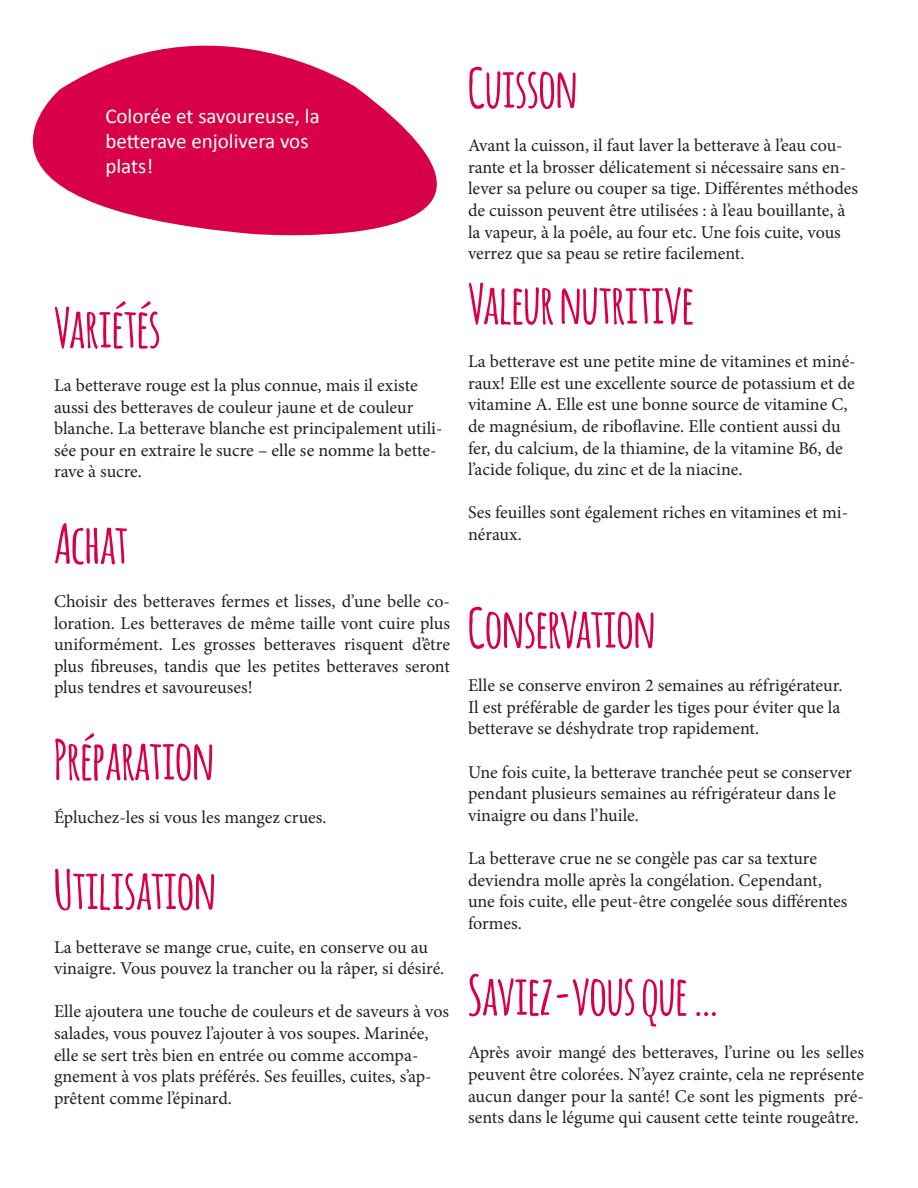
<style>
.page{position:relative;width:918px;height:1188px;background:#fff}
.page>*{position:absolute;margin:0;border:0;box-sizing:border-box;transform-origin:0 0}
.t1{font:700 54px "Amatic";color:#d80047}
.t2{font:21px/25.2px "Calibri";color:#fff}
.t3{font:18px/21.6px "Minion Pro";color:#231f20}
</style>
<div class="page">
<svg style="left:32px;top:45px;width:405px;height:191px;fill:#d80047"></svg>
<p class="t2" style="left:105px;top:103px;width:216px">Colorée et savoureuse, la betterave enjolivera vos plats!</p>
<p class="t1" style="left:54px;top:289px;width:108px">Variétés</p>
<p class="t3" style="left:54px;top:375px;width:390px">La betterave rouge est la plus connue, mais il existe aussi des betteraves de couleur jaune et de couleur blanche. La betterave blanche est principalement utili&shy;sée pour en extraire le sucre – elle se nomme la bette&shy;rave à sucre.</p>
<p class="t1" style="left:54px;top:505px;width:75px">Achat</p>
<p class="t3" style="left:54px;top:591px;width:398px;text-align:justify">Choisir des betteraves fermes et lisses, d’une belle co&shy;loration. Les betteraves de même taille vont cuire plus uniformément. Les grosses betteraves risquent d’être plus fibreuses, tandis que les petites betteraves seront plus tendres et savoureuses!</p>
<p class="t1" style="left:54px;top:721px;width:162px">Préparation</p>
<p class="t3" style="left:54px;top:807px;width:274px">Épluchez-les si vous les mangez crues.</p>
<p class="t1" style="left:54px;top:851px;width:164px">Utilisation</p>
<p class="t3" style="left:54px;top:936px;width:392px">La betterave se mange crue, cuite, en conserve ou au vinaigre. Vous pouvez la trancher ou la râper, si désiré.</p>
<p class="t3" style="left:54px;top:1001px;width:397px">Elle ajoutera une touche de couleurs et de saveurs à vos salades, vous pouvez l’ajouter à vos soupes. Marinée, elle se sert très bien en entrée ou comme accompa&shy;gnement à vos plats préférés. Ses feuilles, cuites, s’ap&shy;prêtent comme l’épinard.</p>
<p class="t1" style="left:468px;top:50px;width:111px">Cuisson</p>
<p class="t3" style="left:468px;top:135px;width:392px">Avant la cuisson, il faut laver la betterave à l’eau cou&shy;rante et la brosser délicatement si nécessaire sans en&shy;lever sa pelure ou couper sa tige. Différentes méthodes de cuisson peuvent être utilisées : à l’eau bouillante, à la vapeur, à la poêle, au four etc. Une fois cuite, vous verrez que sa peau se retire facilement.</p>
<p class="t1" style="left:468px;top:266px;width:227px">Valeur nutritive</p>
<p class="t3" style="left:468px;top:351px;width:389px">La betterave est une petite mine de vitamines et miné&shy;raux! Elle est une excellente source de potassium et de vitamine A. Elle est une bonne source de vitamine C, de magnésium, de riboflavine. Elle contient aussi du fer, du calcium, de la thiamine, de la vitamine B6, de l’acide folique, du zinc et de la niacine.</p>
<p class="t3" style="left:468px;top:502px;width:382px">Ses feuilles sont également riches en vitamines et mi&shy;néraux.</p>
<p class="t1" style="left:468px;top:590px;width:189px">Conservation</p>
<p class="t3" style="left:468px;top:675px;width:376px;text-align:justify">Elle se conserve environ 2 semaines au réfrigérateur.<br>Il est préférable de garder les tiges pour éviter que la betterave se déshydrate trop rapidement.</p>
<p class="t3" style="left:468px;top:761px;width:386px">Une fois cuite, la betterave tranchée peut se conserver pendant plusieurs semaines au réfrigérateur dans le vinaigre ou dans l’huile.</p>
<p class="t3" style="left:468px;top:848px;width:381px">La betterave crue ne se congèle pas car sa texture deviendra molle après la congélation. Cependant, une fois cuite, elle peut-être congelée sous différentes formes.</p>
<p class="t1" style="left:468px;top:957px;width:252px">Saviez-vous que …</p>
<p class="t3" style="left:468px;top:1042px;width:398px;text-align:justify">Après avoir mangé des betteraves, l’urine ou les selles peuvent être colorées. N’ayez crainte, cela ne représente aucun danger pour la santé! Ce sont les pigments pré&shy;sents dans le légume qui causent cette teinte rougeâtre.</p>
</div>
